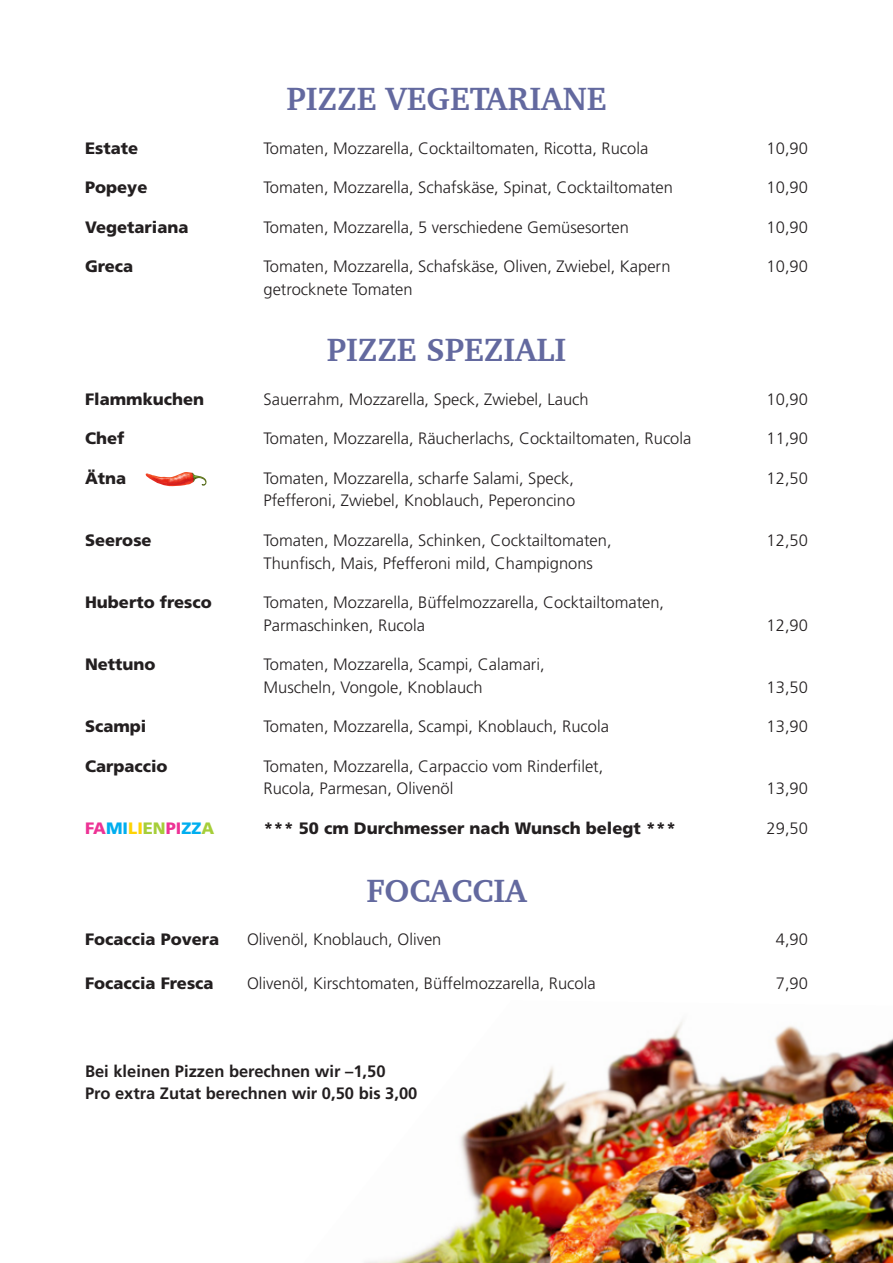
<style>
.page{position:relative;width:893px;height:1263px;background:#fff}
.page>*{position:absolute;margin:0;border:0;box-sizing:border-box;transform-origin:0 0}
.t1{font:700 33px "Charter BT";color:#63699f}
.t2{font:300 16.5px/22.5px "Frutiger LT Std";color:#231f20}
.t3{font:900 16.5px "Frutiger LT Std";color:#231f20}
.t4{font:700 16.5px/22.5px "Frutiger LT Std";color:#231f20}
.t5{font:900 16.5px "Frutiger LT Std";color:#ed3395}
.s1{color:#00aeef}
.s2{color:#fed304}
.s3{color:#a6ce39}
</style>
<div class="page">
<img style="left:365px;top:1021px;width:528px;height:242px">
<svg style="left:146px;top:472px;width:61px;height:14px"></svg>
<p class="t1" style="left:287px;top:78px;width:321px">PIZZE VEGETARIANE</p>
<p class="t3" style="left:85px;top:138px;width:55px">Estate</p>
<p class="t2" style="left:264px;top:137px;width:386px">Tomaten, Mozzarella, Cocktailtomaten, Ricotta, Rucola</p>
<p class="t2" style="left:767px;top:137px;width:43px">10,90</p>
<p class="t3" style="left:85px;top:178px;width:64px">Popeye</p>
<p class="t2" style="left:264px;top:177px;width:411px">Tomaten, Mozzarella, Schafskäse, Spinat, Cocktailtomaten</p>
<p class="t2" style="left:767px;top:177px;width:43px">10,90</p>
<p class="t3" style="left:85px;top:217px;width:105px">Vegetariana</p>
<p class="t2" style="left:264px;top:216px;width:367px">Tomaten, Mozzarella, 5 verschiedene Gemüsesorten</p>
<p class="t2" style="left:767px;top:216px;width:43px">10,90</p>
<p class="t3" style="left:85px;top:257px;width:50px">Greca</p>
<p class="t2" style="left:264px;top:256px;width:409px">Tomaten, Mozzarella, Schafskäse, Oliven, Zwiebel, Kapern</p>
<p class="t2" style="left:767px;top:256px;width:43px">10,90</p>
<p class="t2" style="left:264px;top:278px;width:151px">getrocknete Tomaten</p>
<p class="t1" style="left:327px;top:329px;width:241px">PIZZE SPEZIALI</p>
<p class="t3" style="left:85px;top:389px;width:121px">Flammkuchen</p>
<p class="t2" style="left:264px;top:388px;width:327px">Sauerrahm, Mozzarella, Speck, Zwiebel, Lauch</p>
<p class="t2" style="left:767px;top:388px;width:43px">10,90</p>
<p class="t3" style="left:85px;top:429px;width:41px">Chef</p>
<p class="t2" style="left:264px;top:428px;width:429px">Tomaten, Mozzarella, Räucherlachs, Cocktailtomaten, Rucola</p>
<p class="t2" style="left:767px;top:428px;width:43px">11,90</p>
<p class="t3" style="left:85px;top:468px;width:43px">Ätna</p>
<p class="t2" style="left:264px;top:467px;width:312px">Tomaten, Mozzarella, scharfe Salami, Speck,</p>
<p class="t2" style="left:767px;top:467px;width:43px">12,50</p>
<p class="t2" style="left:264px;top:490px;width:313px">Pfefferoni, Zwiebel, Knoblauch, Peperoncino</p>
<p class="t3" style="left:85px;top:530px;width:68px">Seerose</p>
<p class="t2" style="left:264px;top:529px;width:350px">Tomaten, Mozzarella, Schinken, Cocktailtomaten,</p>
<p class="t2" style="left:767px;top:529px;width:43px">12,50</p>
<p class="t2" style="left:264px;top:552px;width:331px">Thunfisch, Mais, Pfefferoni mild, Champignons</p>
<p class="t3" style="left:85px;top:592px;width:128px">Huberto fresco</p>
<p class="t2" style="left:264px;top:591px;width:402px">Tomaten, Mozzarella, Büffelmozzarella, Cocktailtomaten,<br>Parmaschinken, Rucola</p>
<p class="t2" style="left:767px;top:614px;width:43px">12,90</p>
<p class="t3" style="left:85px;top:654px;width:72px">Nettuno</p>
<p class="t2" style="left:264px;top:653px;width:283px">Tomaten, Mozzarella, Scampi, Calamari,<br>Muscheln, Vongole, Knoblauch</p>
<p class="t2" style="left:767px;top:676px;width:43px">13,50</p>
<p class="t3" style="left:85px;top:716px;width:63px">Scampi</p>
<p class="t2" style="left:264px;top:715px;width:347px">Tomaten, Mozzarella, Scampi, Knoblauch, Rucola</p>
<p class="t2" style="left:767px;top:715px;width:43px">13,90</p>
<p class="t3" style="left:85px;top:756px;width:84px">Carpaccio</p>
<p class="t2" style="left:264px;top:755px;width:341px">Tomaten, Mozzarella, Carpaccio vom Rinderfilet,<br>Rucola, Parmesan, Olivenöl</p>
<p class="t2" style="left:767px;top:777px;width:43px">13,90</p>
<p class="t5" style="left:85px;top:818px;width:131px">FA<span class="s1">MI</span><span class="s2">LI</span><span class="s3">EN</span>PI<span class="s1">ZZ</span><span class="s3">A</span></p>
<p class="t3" style="left:264px;top:818px;width:414px">*** 50 cm Durchmesser nach Wunsch belegt ***</p>
<p class="t2" style="left:767px;top:817px;width:43px">29,50</p>
<p class="t1" style="left:366px;top:870px;width:162px">FOCACCIA</p>
<p class="t3" style="left:85px;top:930px;width:136px">Focaccia Povera</p>
<p class="t2" style="left:247px;top:929px;width:196px">Olivenöl, Knoblauch, Oliven</p>
<p class="t2" style="left:776px;top:929px;width:34px">4,90</p>
<p class="t3" style="left:85px;top:973px;width:130px">Focaccia Fresca</p>
<p class="t2" style="left:247px;top:972px;width:350px">Olivenöl, Kirschtomaten, Büffelmozzarella, Rucola</p>
<p class="t2" style="left:776px;top:972px;width:34px">7,90</p>
<p class="t4" style="left:85px;top:1060px;width:334px">Bei kleinen Pizzen berechnen wir –1,50<br>Pro extra Zutat berechnen wir 0,50 bis 3,00</p>
</div>
